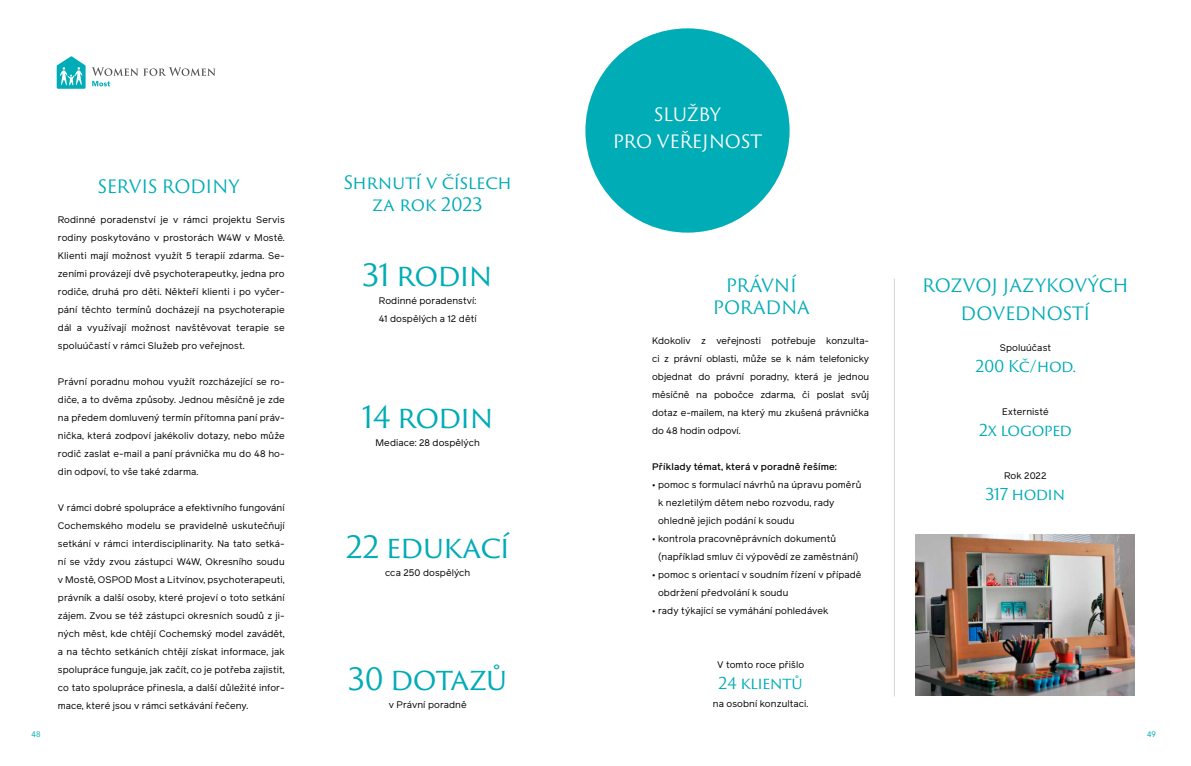
<style>
.page{position:relative;width:1191px;height:766px;background:#fff}
.page>*{position:absolute;margin:0;border:0;box-sizing:border-box;transform-origin:0 0}
.t1{font:30px "Trajan Sans Pro";letter-spacing:-.035em;color:#00acb6}
.t2{font:18px/22px "Trajan Sans Pro";letter-spacing:-.015em;color:#00acb6;text-align:center}
.t3{font:18px/27px "Trajan Sans Pro";letter-spacing:-.015em;color:#fff;text-align:center}
.t4{font:16px "Trajan Sans Pro";letter-spacing:-.035em;color:#00acb6}
.t5{font:9.5px/18px "Reader";letter-spacing:.01em;color:#000;text-align:justify}
.t6{font:500 9.5px "Reader";letter-spacing:.01em;color:#000}
.t7{font:8px "Avenir";color:#00acb6}
.s1{font-weight:500}
</style>
<div class="page">
<svg style="left:57px;top:56px;width:29px;height:33px"></svg>
<svg style="left:92px;top:67px;width:123px;height:19px"></svg>
<div style="left:585px;top:28px;width:204px;height:204px;background:#00acb6;border-radius:50%"></div>
<img style="left:915px;top:534px;width:219px;height:161px">
<hr style="left:894px;top:279px;width:1px;height:417px;background:#d5d6d6">
<h2 class="t2" style="left:98px;top:175px;width:143px">SERVIS RODINY</h2>
<p class="t5" style="left:58px;top:210px;width:228px">Rodinné poradenství je v rámci projektu Servis rodiny poskytováno v prostorách W4W v Mostě.<br>Klienti mají možnost využít 5 terapií zdarma. Se&shy;zeními provázejí dvě psychoterapeutky, jedna pro rodiče, druhá pro děti. Někteří klienti i po vyčer&shy;pání těchto termínů docházejí na psychoterapie dál a využívají možnost navštěvovat terapie se spoluúčastí v rámci Služeb pro veřejnost.</p>
<p class="t5" style="left:58px;top:372px;width:228px">Právní poradnu mohou využít rozcházející se ro&shy;diče, a to dvěma způsoby. Jednou měsíčně je zde na předem domluvený termín přítomna paní práv&shy;nička, která zodpoví jakékoliv dotazy, nebo může rodič zaslat e-mail a paní právnička mu do 48 ho&shy;din odpoví, to vše také zdarma.</p>
<p class="t5" style="left:58px;top:498px;width:228px">V rámci dobré spolupráce a efektivního fungování Cochemského modelu se pravidelně uskutečňují setkání v rámci interdisciplinarity. Na tato setká&shy;ní se vždy zvou zástupci W4W, Okresního soudu v Mostě, OSPOD Most a Litvínov, psychoterapeuti, právník a další osoby, které projeví o toto setkání zájem. Zvou se též zástupci okresních soudů z ji&shy;ných měst, kde chtějí Cochemský model zavádět, a na těchto setkáních chtějí získat informace, jak spolupráce funguje, jak začít, co je potřeba zajistit, co tato spolupráce přinesla, a další důležité infor&shy;mace, které jsou v rámci setkávání řečeny.</p>
<h2 class="t2" style="left:344px;top:172px;width:170px">Shrnutí v číslech za rok 2023</h2>
<h1 class="t1" style="left:362px;top:253px;width:132px">31 rodin</h1>
<p class="t5" style="left:379px;top:291px;width:99px">Rodinné poradenství:<br>41 dospělých a 12 dětí</p>
<h1 class="t1" style="left:361px;top:396px;width:134px">14 rodin</h1>
<p class="t5" style="left:375px;top:433px;width:106px">Mediace: 28 dospělých</p>
<h1 class="t1" style="left:345px;top:526px;width:166px">22 edukací</h1>
<p class="t5" style="left:385px;top:563px;width:87px">cca 250 dospělých</p>
<h1 class="t1" style="left:348px;top:657px;width:161px">30 dotazů</h1>
<p class="t5" style="left:389px;top:695px;width:80px">v Právní poradně</p>
<h2 class="t3" style="left:613px;top:101px;width:151px">SLUŽBY<br>PRO VEŘEJNOST</h2>
<h2 class="t2" style="left:713px;top:274px;width:99px">PRÁVNÍ<br>PORADNA</h2>
<p class="t5" style="left:652px;top:331px;width:218px">Kdokoliv z veřejnosti potřebuje konzulta&shy;ci z právní oblasti, může se k nám telefonicky objednat do právní poradny, která je jednou měsíčně na pobočce zdarma, či poslat svůj dotaz e-mailem, na který mu zkušená právnička do 48 hodin odpoví.</p>
<p class="t6" style="left:652px;top:460px;width:186px">Příklady témat, která v poradně řešíme:</p>
<p class="t5" style="left:658px;top:475px;width:205px;text-align:left;text-indent:-6px"><span class="s1">•</span> pomoc s formulací návrhů na úpravu poměrů k nezletilým dětem nebo rozvodu, rady ohledně jejich podání k soudu</p>
<p class="t5" style="left:658px;top:529px;width:202px;text-indent:-6px"><span class="s1">•</span> kontrola pracovněprávních dokumentů (například smluv či výpovědí ze zaměstnání)</p>
<p class="t5" style="left:658px;top:565px;width:205px;text-indent:-6px"><span class="s1">•</span> pomoc s orientací v soudním řízení v případě obdržení předvolání k soudu</p>
<p class="t5" style="left:652px;top:601px;width:178px"><span class="s1">•</span> rady týkající se vymáhání pohledávek</p>
<p class="t5" style="left:717px;top:655px;width:89px">V tomto roce přišlo</p>
<h3 class="t4" style="left:718px;top:671px;width:86px">24 klientů</h3>
<p class="t5" style="left:713px;top:694px;width:97px">na osobní konzultaci.</p>
<h2 class="t2" style="left:922px;top:271px;width:208px;line-height:28px">ROZVOJ JAZYKOVÝCH<br>DOVEDNOSTÍ</h2>
<p class="t5" style="left:999px;top:338px;width:53px">Spoluúčast</p>
<h3 class="t4" style="left:975px;top:355px;width:102px">200 Kč/hod.</h3>
<p class="t5" style="left:1002px;top:402px;width:48px">Externisté</p>
<h3 class="t4" style="left:979px;top:418px;width:94px">2x logoped</h3>
<p class="t5" style="left:1004px;top:466px;width:44px">Rok 2022</p>
<h3 class="t4" style="left:985px;top:482px;width:81px">317 hodin</h3>
<p class="t7" style="left:32px;top:727px;width:10px">48</p>
<p class="t7" style="left:1147px;top:727px;width:10px">49</p>
</div>
